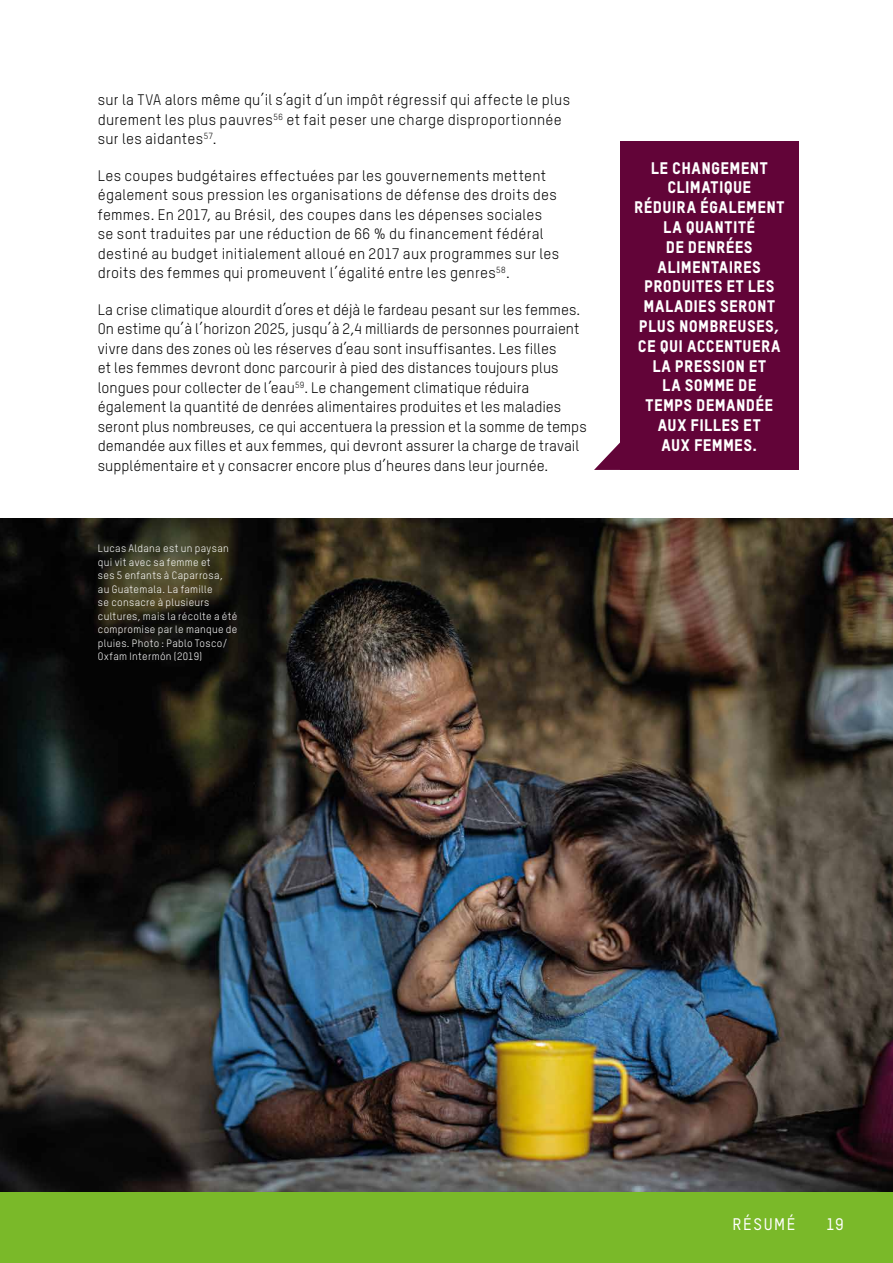
<style>
.page{position:relative;width:893px;height:1263px;background:#fff}
.page>*{position:absolute;margin:0;border:0;box-sizing:border-box;transform-origin:0 0}
.t1{font:16.5px/19.8px "Oxfam TSTARPRO Headline";letter-spacing:.02em;color:#fff;text-align:center}
.t2{font:500 16.5px "Oxfam TSTARPRO";letter-spacing:.095em;color:#fff}
.t3{font:15px/19.5px "Oxfam TSTARPRO";letter-spacing:.01em;color:#000}
.t4{font:10.5px/13.5px "Oxfam TSTARPRO";letter-spacing:.03em;color:#fff}
</style>
<div class="page">
<div style="left:0;top:1192px;width:893px;height:71px;background:#7ab929"></div>
<div style="left:620px;top:142px;width:179px;height:328px;background:#620438"></div>
<svg style="left:594px;top:442px;width:26px;height:28px"></svg>
<img style="left:0;top:519px;width:893px;height:673px">
<p class="t3" style="left:98px;top:90px;width:474px">sur la TVA alors même qu’il s’agit d’un impôt régressif qui affecte le plus durement les plus pauvres<sup>56</sup> et fait peser une charge disproportionnée sur les aidantes<sup>57</sup>.</p>
<p class="t3" style="left:98px;top:165px;width:463px">Les coupes budgétaires effectuées par les gouvernements mettent également sous pression les organisations de défense des droits des femmes. En 2017, au Brésil, des coupes dans les dépenses sociales se sont traduites par une réduction de 66 % du financement fédéral destiné au budget initialement alloué en 2017 aux programmes sur les droits des femmes qui promeuvent l’égalité entre les genres<sup>58</sup>.</p>
<p class="t3" style="left:98px;top:299px;width:490px">La crise climatique alourdit d’ores et déjà le fardeau pesant sur les femmes.<br>On estime qu’à l’horizon 2025, jusqu’à 2,4 milliards de personnes pourraient vivre dans des zones où les réserves d’eau sont insuffisantes. Les filles<br>et les femmes devront donc parcourir à pied des distances toujours plus longues pour collecter de l’eau<sup>59</sup>. Le changement climatique réduira également la quantité de denrées alimentaires produites et les maladies seront plus nombreuses, ce qui accentuera la pression et la somme de temps demandée aux filles et aux femmes, qui devront assurer la charge de travail supplémentaire et y consacrer encore plus d’heures dans leur journée.</p>
<p class="t4" style="left:98px;top:542px;width:141px">Lucas Aldana est un paysan qui vit avec sa femme et<br>ses 5 enfants à Caparrosa,<br>au Guatemala. La famille<br>se consacre à plusieurs cultures, mais la récolte a été compromise par le manque de pluies. Photo : Pablo Tosco/<br>Oxfam Intermón (2019)</p>
<p class="t1" style="left:634px;top:157px;width:152px">LE CHANGEMENT<br>CLIMATIQUE<br>RÉDUIRA ÉGALEMENT<br>LA QUANTITÉ<br>DE DENRÉES<br>ALIMENTAIRES<br>PRODUITES ET LES<br>MALADIES SERONT<br>PLUS NOMBREUSES,<br>CE QUI ACCENTUERA<br>LA PRESSION ET<br>LA SOMME DE<br>TEMPS DEMANDÉE<br>AUX FILLES ET<br>AUX FEMMES.</p>
<p class="t2" style="left:732px;top:1214px;width:64px">RÉSUMÉ</p>
<p class="t2" style="left:826px;top:1214px;width:19px">19</p>
</div>
